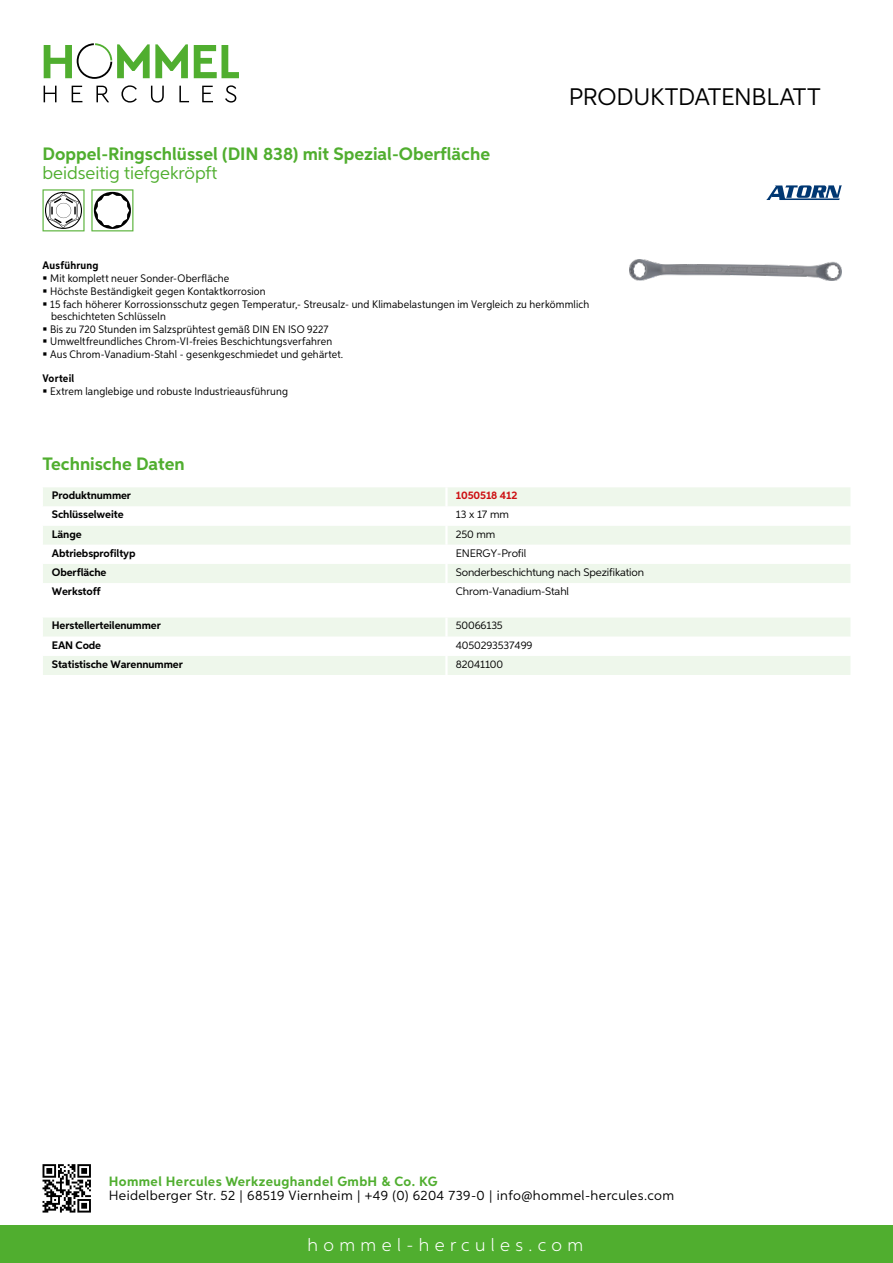
<style>
.page{position:relative;width:893px;height:1263px;background:#fff}
.page>*{position:absolute;margin:0;border:0;box-sizing:border-box;transform-origin:0 0}
.t1{font:24px "Aspira";letter-spacing:-.01em;color:#000}
.t2{font:700 18px "Aspira";color:#50ae2f}
.t3{font:18px "Aspira";color:#50ae2f}
.t4{font:300 18px "Aspira";letter-spacing:.3em;color:#fff}
.t5{font:13.5px "Aspira";letter-spacing:.03em;color:#000}
.t6{font:700 13.5px "Aspira";letter-spacing:.03em;color:#50ae2f}
.t7{font:10.95px/12.6px "Aspira Nar";letter-spacing:.015em;color:#000}
.t8{font:700 10.95px "Aspira";letter-spacing:-.01em;color:#000}
.t9{font:10.95px "Aspira";letter-spacing:-.01em;color:#000}
.t10{font:700 10.95px "Aspira Nar";letter-spacing:.02em;color:#000}
.t11{font:700 10.95px "Aspira";letter-spacing:-.01em;color:#cd1013}
</style>
<div class="page">
<div style="left:0;top:1226px;width:893px;height:37px;background:#50ae2f"></div>
<svg style="left:43px;top:1164px;width:48px;height:48px"></svg>
<svg style="left:194px;top:45px;width:45px;height:33px"></svg>
<svg style="left:44px;top:43px;width:144px;height:36px"></svg>
<svg style="left:44px;top:86px;width:13px;height:16px"></svg>
<svg style="left:72px;top:86px;width:10px;height:16px"></svg>
<svg style="left:96px;top:86px;width:13px;height:16px"></svg>
<svg style="left:121px;top:85px;width:16px;height:18px"></svg>
<svg style="left:151px;top:86px;width:13px;height:17px"></svg>
<svg style="left:179px;top:86px;width:10px;height:16px"></svg>
<svg style="left:202px;top:86px;width:11px;height:16px"></svg>
<svg style="left:225px;top:85px;width:11px;height:18px"></svg>
<div style="left:43px;top:487px;width:807px;height:19px;background:#eef7eb"></div>
<svg style="left:43px;top:526px;width:807px;height:57px;fill:#eef7eb"></svg>
<hr style="left:445px;top:487px;width:3px;height:19px;background:#fff">
<hr style="left:445px;top:526px;width:3px;height:19px;background:#fff">
<hr style="left:445px;top:545px;width:3px;height:19px;background:#fff">
<hr style="left:445px;top:564px;width:3px;height:19px;background:#fff">
<svg style="left:43px;top:618px;width:807px;height:57px"></svg>
<hr style="left:445px;top:656px;width:3px;height:19px;background:#fff">
<svg style="left:43px;top:189px;width:42px;height:42px"></svg>
<svg style="left:91px;top:189px;width:42px;height:42px"></svg>
<img style="left:629px;top:259px;width:213px;height:21px">
<svg style="left:766px;top:185px;width:76px;height:15px"></svg>
<h2 class="t2" style="left:43px;top:142px;width:449px">Doppel-Ringschlüssel (DIN 838) mit Spezial-Oberfläche</h2>
<h2 class="t3" style="left:43px;top:162px;width:176px">beidseitig tiefgekröpft</h2>
<h1 class="t1" style="left:569px;top:82px;width:253px">Produktdatenblatt</h1>
<p class="t10" style="left:43px;top:259px;width:58px">Ausführung</p>
<p class="t7" style="left:50px;top:272px;width:541px">Mit komplett neuer Sonder-Oberfläche<br>Höchste Beständigkeit gegen Kontaktkorrosion<br>15 fach höherer Korrossionsschutz gegen Temperatur,- Streusalz- und Klimabelastungen im Vergleich zu herkömmlich beschichteten Schlüsseln<br>Bis zu 720 Stunden im Salzsprühtest gemäß DIN EN ISO 9227<br>Umweltfreundliches Chrom-VI-freies Beschichtungsverfahren<br>Aus Chrom-Vanadium-Stahl - gesenkgeschmiedet und gehärtet.</p>
<p class="t10" style="left:43px;top:372px;width:33px">Vorteil</p>
<p class="t7" style="left:50px;top:385px;width:239px">Extrem langlebige und robuste Industrieausführung</p>
<h2 class="t2" style="left:43px;top:453px;width:144px">Technische Daten</h2>
<p class="t8" style="left:52px;top:489px;width:81px">Produktnummer</p>
<p class="t11" style="left:456px;top:489px;width:63px">1050518 412</p>
<p class="t8" style="left:52px;top:508px;width:73px">Schlüsselweite</p>
<p class="t9" style="left:456px;top:508px;width:55px">13 x 17 mm</p>
<p class="t8" style="left:52px;top:527px;width:31px">Länge</p>
<p class="t9" style="left:456px;top:527px;width:41px">250 mm</p>
<p class="t8" style="left:52px;top:546px;width:85px">Abtriebsprofiltyp</p>
<p class="t9" style="left:456px;top:546px;width:8px">ENER</p>
<p class="t9" style="left:483px;top:546px;width:45px">GY-Profil</p>
<p class="t8" style="left:52px;top:565px;width:56px">Oberfläche</p>
<p class="t9" style="left:456px;top:565px;width:190px">Sonderbeschichtung nach Spezifikation</p>
<p class="t8" style="left:52px;top:584px;width:50px">Werkstoff</p>
<p class="t9" style="left:456px;top:584px;width:115px">Chrom-Vanadium-Stahl</p>
<p class="t8" style="left:52px;top:619px;width:111px">Herstellerteilenummer</p>
<p class="t9" style="left:456px;top:619px;width:48px">50066135</p>
<p class="t8" style="left:52px;top:638px;width:51px">EAN Code</p>
<p class="t9" style="left:456px;top:638px;width:78px">4050293537499</p>
<p class="t8" style="left:52px;top:657px;width:132px">Statistische Warennummer</p>
<p class="t9" style="left:456px;top:657px;width:49px">82041100</p>
<p class="t6" style="left:109px;top:1172px;width:330px">Hommel Hercules Werkzeughandel GmbH &amp; Co. KG</p>
<p class="t5" style="left:109px;top:1187px;width:567px">Heidelberger Str. 52 | 68519 Viernheim | +49 (0) 6204 739-0 | info@hommel-hercules.com</p>
<h2 class="t4" style="left:307px;top:1234px;width:277px">hommel-hercules.com</h2>
</div>
